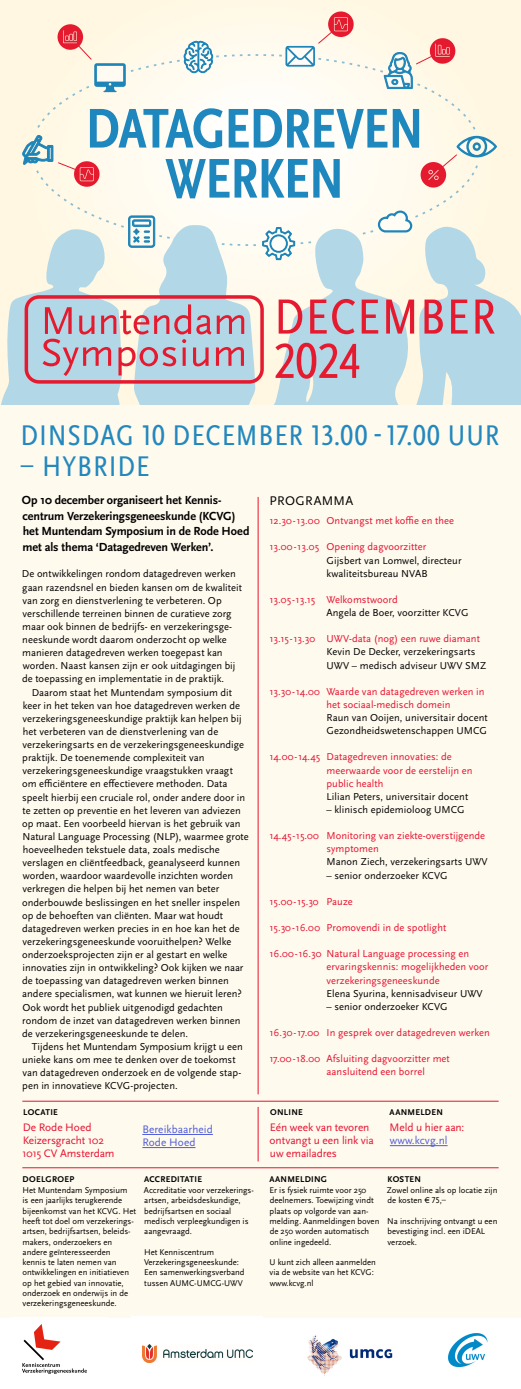
<style>
.page{position:relative;width:521px;height:1389px;background:#fff}
.page>*{position:absolute;margin:0;border:0;box-sizing:border-box;transform-origin:0 0}
.t1{font:condensed 29.75px "Scala Sans Pro";letter-spacing:.03em;color:#2388be}
.t2{font:13.12px "Scala Sans Pro";letter-spacing:.025em;color:#000}
.t3{font:700 12.25px/15.8px "Scala Sans Pro";letter-spacing:-.005em;color:#000}
.t4{font:11.38px/13.1px "Scala Sans Pro";letter-spacing:-.01em;color:#e6112f}
.t5{font:11.38px/13.1px "Scala Sans Pro";letter-spacing:.005em;color:#4f5cd6}
.t6{font:10.5px/13.1px "Scala Sans Pro";letter-spacing:.005em;color:#000}
.t7{font:10.5px/13.1px "Scala Sans Pro";letter-spacing:.005em;color:#e6112f}
.t8{font:8.75px/10.3px "Scala Sans Pro";color:#000}
.t9{font:700 8.75px "Scala Sans Pro";letter-spacing:.03em;color:#000}
</style>
<div class="page">
<div style="left:0;top:0;width:521px;height:1318px;background:#fffaee"></div>
<div style="left:0;top:0;width:521px;height:404px;background:#fff7e2"></div>
<svg style="left:53px;top:54px;width:425px;height:155px;fill:#fffbee"></svg>
<svg style="left:1px;top:295px;width:24px;height:109px;fill:#b2d7e6"></svg>
<svg style="left:183px;top:40px;width:31px;height:52px"></svg>
<svg style="left:393px;top:109px;width:26px;height:39px"></svg>
<svg style="left:25px;top:209px;width:496px;height:195px"></svg>
<div style="left:58px;top:24px;width:25px;height:26px;background:#e51a2f;border-radius:50%"></div>
<svg style="left:63px;top:30px;width:63px;height:62px"></svg>
<svg style="left:328px;top:11px;width:26px;height:26px"></svg>
<svg style="left:285px;top:17px;width:63px;height:50px"></svg>
<svg style="left:22px;top:108px;width:365px;height:90px"></svg>
<svg style="left:384px;top:38px;width:73px;height:55px"></svg>
<div style="left:421px;top:162px;width:25px;height:26px;background:#e51a2f;border-radius:50%"></div>
<svg style="left:428px;top:136px;width:69px;height:44px"></svg>
<svg style="left:22px;top:1324px;width:65px;height:50px"></svg>
<div style="left:130px;top:1317px;width:132px;height:71px;background:#fff"></div>
<img style="left:142px;top:1344px;width:111px;height:18px">
<img style="left:307px;top:1335px;width:86px;height:41px">
<img style="left:448px;top:1333px;width:40px;height:35px">
<hr style="left:142px;top:1134px;width:71px;height:1px;background:#4f5cd6">
<hr style="left:142px;top:1147px;width:53px;height:1px;background:#4f5cd6">
<hr style="left:390px;top:1145px;width:58px;height:1px;background:#4f5cd6">
<hr style="left:22px;top:1168px;width:477px;height:1px;background:#e6112f">
<hr style="left:22px;top:1101px;width:477px;height:1px;background:#e6112f">
<hr style="left:258px;top:1107px;width:1px;height:54px;background:#e6112f">
<hr style="left:258px;top:497px;width:1px;height:597px;background:#e6112f">
<h1 class="t1" style="left:20px;top:419px;width:481px">DINSDAG 10 DECEMBER 13.00 -17.00 UUR</h1>
<h1 class="t1" style="left:20px;top:449px;width:131px">– HYBRIDE</h1>
<p class="t2" style="left:269px;top:494px;width:85px">PROGRAMMA</p>
<p class="t7" style="left:269px;top:514px;width:186px">12.30-13.00 Ontvangst met koffie en thee</p>
<p class="t7" style="left:269px;top:541px;width:158px">13.00-13.05 Opening dagvoorzitter</p>
<p class="t6" style="left:326px;top:554px;width:137px">Gijsbert van Lomwel, directeur kwaliteitsbureau NVAB</p>
<p class="t7" style="left:269px;top:593px;width:130px">13.05-13.15 Welkomstwoord</p>
<p class="t6" style="left:326px;top:606px;width:143px">Angela de Boer, voorzitter KCVG</p>
<p class="t7" style="left:269px;top:632px;width:212px">13.15-13.30 UWV-data (nog) een ruwe diamant</p>
<p class="t6" style="left:326px;top:646px;width:161px">Kevin De Decker, verzekeringsarts<br>UWV – medisch adviseur UWV SMZ</p>
<p class="t7" style="left:326px;top:685px;width:159px;text-indent:-57px">13.30-14.00 Waarde van datagedreven werken in het sociaal-medisch domein</p>
<p class="t6" style="left:326px;top:711px;width:163px">Raun van Ooijen, universitair docent<br>Gezondheidswetenschappen UMCG</p>
<p class="t7" style="left:326px;top:751px;width:147px;text-indent:-57px">14.00-14.45 Datagedreven innovaties: de meerwaarde voor de eerstelijn en public health</p>
<p class="t6" style="left:326px;top:790px;width:143px">Lilian Peters, universitair docent</p>
<p class="t6" style="left:326px;top:803px;width:140px">– klinisch epidemioloog UMCG</p>
<p class="t7" style="left:326px;top:829px;width:160px;text-indent:-57px">14.45-15.00 Monitoring van ziekte-overstijgende symptomen</p>
<p class="t6" style="left:326px;top:856px;width:163px">Manon Ziech, verzekeringsarts UWV</p>
<p class="t6" style="left:326px;top:869px;width:123px">– senior onderzoeker KCVG</p>
<p class="t7" style="left:269px;top:895px;width:85px">15.00-15.30 Pauze</p>
<p class="t7" style="left:269px;top:921px;width:178px">15.30-16.00 Promovendi in de spotlight</p>
<p class="t7" style="left:326px;top:947px;width:163px;text-indent:-57px">16.00-16.30 Natural Language processing en ervaringskennis: mogelijkheden voor verzekeringsgeneeskunde</p>
<p class="t6" style="left:326px;top:987px;width:158px">Elena Syurina, kennisadviseur UWV</p>
<p class="t6" style="left:326px;top:1000px;width:123px">– senior onderzoeker KCVG</p>
<p class="t7" style="left:269px;top:1026px;width:222px">16.30-17.00 In gesprek over datagedreven werken</p>
<p class="t7" style="left:326px;top:1052px;width:125px;text-indent:-57px">17.00-18.00 Afsluiting dagvoorzitter met aansluitend een borrel</p>
<p class="t3" style="left:22px;top:492px;width:229px">Op 10 december organiseert het Kennis&shy;centrum Verzekeringsgeneeskunde (KCVG) het Muntendam Symposium in de Rode Hoed met als thema ‘Datagedreven Werken’.</p>
<p class="t6" style="left:22px;top:567px;width:222px">De ontwikkelingen rondom datagedreven werken gaan razendsnel en bieden kansen om de kwaliteit van zorg en dienstverlening te verbeteren. Op verschillende terreinen binnen de curatieve zorg maar ook binnen de bedrijfs- en verzekeringsge&shy;neeskunde wordt daarom onderzocht op welke manieren datagedreven werken toegepast kan worden. Naast kansen zijn er ook uitdagingen bij de toepassing en implementatie in de praktijk.</p>
<p class="t6" style="left:22px;top:686px;width:228px;text-indent:10px">Daarom staat het Muntendam symposium dit keer in het teken van hoe datagedreven werken de verzekeringsgeneeskundige praktijk kan helpen bij het verbeteren van de dienstverlening van de verzekeringsarts en de verzekeringsgeneeskundige praktijk. De toenemende complexiteit van verzekeringsgeneeskundige vraagstukken vraagt om efficiëntere en effectievere methoden. Data speelt hierbij een cruciale rol, onder andere door in te zetten op preventie en het leveren van adviezen op maat. Een voorbeeld hiervan is het gebruik van Natural Language Processing (NLP), waarmee grote hoeveelheden tekstuele data, zoals medische verslagen en cliëntfeedback, geanalyseerd kunnen worden, waardoor waardevolle inzichten worden verkregen die helpen bij het nemen van beter onderbouwde beslissingen en het sneller inspelen op de behoeften van cliënten. Maar wat houdt datagedreven werken precies in en hoe kan het de verzekeringsgeneeskunde vooruithelpen? Welke onderzoeksprojecten zijn er al gestart en welke innovaties zijn in ontwikkeling? Ook kijken we naar de toepassing van datagedreven werken binnen andere specialismen, wat kunnen we hieruit leren?<br>Ook wordt het publiek uitgenodigd gedachten rondom de inzet van datagedreven werken binnen de verzekeringsgeneeskunde te delen.</p>
<p class="t6" style="left:22px;top:1040px;width:222px;text-indent:10px">Tijdens het Muntendam Symposium krijgt u een unieke kans om mee te denken over de toekomst van datagedreven onderzoek en de volgende stap&shy;pen in innovatieve KCVG-projecten.</p>
<p class="t9" style="left:23px;top:1107px;width:36px">LOCATIE</p>
<p class="t4" style="left:22px;top:1121px;width:94px">De Rode Hoed<br>Keizersgracht 102<br>1015 CV Amsterdam</p>
<p class="t5" style="left:142px;top:1122px;width:72px">Bereikbaarheid<br>Rode Hoed</p>
<p class="t9" style="left:23px;top:1174px;width:53px">DOELGROEP</p>
<p class="t8" style="left:22px;top:1185px;width:115px">Het Muntendam Symposium<br>is een jaarlijks terugkerende bijeenkomst van het KCVG. Het heeft tot doel om verzekerings&shy;artsen, bedrijfsartsen, beleids&shy;makers, onderzoekers en andere geïnteresseerden<br>kennis te laten nemen van ontwikkelingen en initiatieven op het gebied van innovatie, onderzoek en onderwijs in de verzekeringsgeneeskunde.</p>
<p class="t9" style="left:144px;top:1174px;width:60px">ACCREDITATIE</p>
<p class="t8" style="left:144px;top:1185px;width:111px">Accreditatie voor verzekerings&shy;artsen, arbeidsdeskundige, bedrijfsartsen en sociaal medisch verpleegkundigen is aangevraagd.</p>
<p class="t8" style="left:144px;top:1247px;width:102px">Het Kenniscentrum<br>Verzekeringsgeneeskunde:<br>Een samenwerkingsverband tussen AUMC-UMCG-UWV</p>
<p class="t9" style="left:270px;top:1107px;width:34px">ONLINE</p>
<p class="t4" style="left:270px;top:1121px;width:106px">Eén week van tevoren ontvangt u een link via uw emailadres</p>
<p class="t9" style="left:269px;top:1174px;width:59px">AANMELDING</p>
<p class="t8" style="left:269px;top:1185px;width:111px">Er is fysiek ruimte voor 250 deelnemers. Toewijzing vindt plaats op volgorde van aan&shy;melding. Aanmeldingen boven de 250 worden automatisch online ingedeeld.</p>
<p class="t8" style="left:269px;top:1257px;width:108px">U kunt zich alleen aanmelden via de website van het KCVG: www.kcvg.nl</p>
<p class="t9" style="left:389px;top:1107px;width:55px">AANMELDEN</p>
<p class="t4" style="left:389px;top:1121px;width:76px">Meld u hier aan:</p>
<p class="t5" style="left:390px;top:1134px;width:59px">www.kcvg.nl</p>
<p class="t9" style="left:387px;top:1174px;width:35px">KOSTEN</p>
<p class="t8" style="left:387px;top:1185px;width:112px">Zowel online als op locatie zijn de kosten € 75,–</p>
<p class="t8" style="left:387px;top:1216px;width:112px">Na inschrijving ontvangt u een bevestiging incl. een iDEAL verzoek.</p>
</div>
